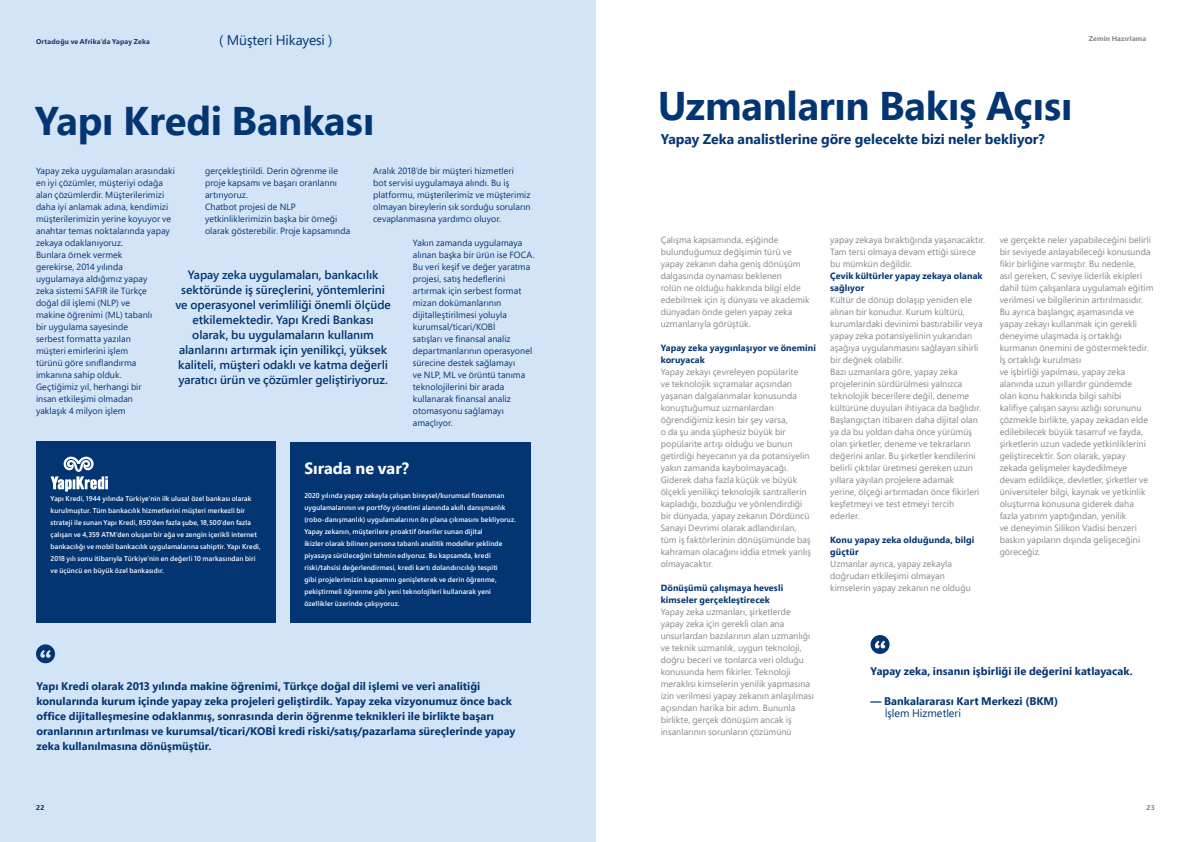
<style>
.page{position:relative;width:1191px;height:842px;background:#fff}
.page>*{position:absolute;margin:0;border:0;box-sizing:border-box;transform-origin:0 0}
.t1{font:700 40px "Segoe Pro";letter-spacing:-.005em;color:#033572}
.t2{font:700 16.3px "Segoe Pro";color:#fff}
.t3{font:700 14px "Segoe Pro";color:#033572}
.t4{font:14px "Segoe Pro";letter-spacing:-.01em;color:#033572}
.t5{font:600 12px/15px "Segoe Pro";letter-spacing:-.005em;color:#033572;text-align:center}
.t6{font:700 11px/15px "Segoe Pro";letter-spacing:.005em;color:#033572}
.t7{font:11px "Segoe Pro";color:#033572}
.t8{font:9px/12px "Segoe Pro";letter-spacing:.005em;color:#878787}
.t9{font:9px/12px "Segoe Pro";letter-spacing:.005em;color:#033572}
.t10{font:700 9px/12px "Segoe Pro";letter-spacing:.01em;color:#033572}
.t11{font:600 7px/12px "Segoe Pro";letter-spacing:.02em;color:#fff}
.t12{font:700 7px "Segoe Pro";letter-spacing:.02em;color:#1f396b}
.t13{font:700 7px "Segoe Pro";letter-spacing:.02em;color:#878787}
.t14{font:700 7px "Segoe Pro";color:#033572}
</style>
<div class="page">
<div style="left:0;top:0;width:595px;height:842px;background:#d3e4f6"></div>
<div style="left:36px;top:441px;width:240px;height:182px;background:#033572"></div>
<svg style="left:36px;top:644px;width:19px;height:19px"></svg>
<div style="left:290px;top:442px;width:241px;height:181px;background:#033572"></div>
<svg style="left:870px;top:635px;width:19px;height:19px"></svg>
<svg style="left:51px;top:457px;width:57px;height:34px"></svg>
<p class="t12" style="left:36px;top:36px;width:115px">Ortadoğu ve Afrika’da Yapay Zeka</p>
<h3 class="t4" style="left:219px;top:30px;width:115px">( Müşteri Hikayesi )</h3>
<h1 class="t1" style="left:35px;top:92px;width:341px">Yapı Kredi Bankası</h1>
<p class="t9" style="left:36px;top:165px;width:140px">Yapay zeka uygulamaları arasındaki en iyi çözümler, müşteriyi odağa alan çözümlerdir. Müşterilerimizi daha iyi anlamak adına, kendimizi müşterilerimizin yerine koyuyor ve anahtar temas noktalarında yapay zekaya odaklanıyoruz.<br>Bunlara örnek vermek<br>gerekirse, 2014 yılında<br>uygulamaya aldığımız yapay<br>zeka sistemi SAFIR ile Türkçe<br>doğal dil işlemi (NLP) ve<br>makine öğrenimi (ML) tabanlı<br>bir uygulama sayesinde<br>serbest formatta yazılan<br>müşteri emirlerini işlem<br>türünü göre sınıflandırma<br>imkanına sahip olduk.<br>Geçtiğimiz yıl, herhangi bir<br>insan etkileşimi olmadan<br>yaklaşık 4 milyon işlem</p>
<p class="t9" style="left:205px;top:164px;width:147px">gerçekleştirildi. Derin öğrenme ile proje kapsamı ve başarı oranlarını artırıyoruz.<br>Chatbot projesi de NLP yetkinliklerimizin başka bir örneği olarak gösterebilir. Proje kapsamında</p>
<p class="t9" style="left:373px;top:165px;width:159px">Aralık 2018’de bir müşteri hizmetleri<br>bot servisi uygulamaya alındı. Bu iş platformu, müşterilerimiz ve müşterimiz olmayan bireylerin sık sorduğu soruların cevaplanmasına yardımcı oluyor.</p>
<p class="t9" style="left:413px;top:237px;width:123px">Yakın zamanda uygulamaya alınan başka bir ürün ise FOCA.<br>Bu veri keşif ve değer yaratma projesi, satış hedeflerini artırmak için serbest format mizan dokümanlarının dijitalleştirilmesi yoluyla kurumsal/ticari/KOBİ<br>satışları ve finansal analiz departmanlarının operasyonel sürecine destek sağlamayı<br>ve NLP, ML ve örüntü tanıma teknolojilerini bir arada kullanarak finansal analiz otomasyonu sağlamayı amaçlıyor.</p>
<p class="t5" style="left:175px;top:267px;width:217px">Yapay zeka uygulamaları, bankacılık sektöründe iş süreçlerini, yöntemlerini ve operasyonel verimliliği önemli ölçüde etkilemektedir. Yapı Kredi Bankası olarak, bu uygulamaların kullanım alanlarını artırmak için yenilikçi, yüksek kaliteli, müşteri odaklı ve katma değerli yaratıcı ürün ve çözümler geliştiriyoruz.</p>
<p class="t11" style="left:51px;top:492px;width:212px">Yapı Kredi, 1944 yılında Türkiye’nin ilk ulusal özel bankası olarak kurulmuştur. Tüm bankacılık hizmetlerini müşteri merkezli bir strateji ile sunan Yapı Kredi, 850’den fazla şube, 18,500’den fazla çalışan ve 4,359 ATM’den oluşan bir ağa ve zengin içerikli internet bankacılığı ve mobil bankacılık uygulamalarına sahiptir. Yapı Kredi, 2018 yılı sonu itibarıyla Türkiye’nin en değerli 10 markasından biri ve üçüncü en büyük özel bankasıdır.</p>
<h2 class="t2" style="left:304px;top:457px;width:106px">Sırada ne var?</h2>
<p class="t11" style="left:304px;top:489px;width:213px">2020 yılında yapay zekayla çalışan bireysel/kurumsal finansman uygulamalarının ve portföy yönetimi alanında akıllı danışmanlık (robo-danışmanlık) uygulamalarının ön plana çıkmasını bekliyoruz.<br>Yapay zekanın, müşterilere proaktif öneriler sunan dijital<br>ikizler olarak bilinen persona tabanlı analitik modeller şeklinde piyasaya sürüleceğini tahmin ediyoruz. Bu kapsamda, kredi riski/tahsisi değerlendirmesi, kredi kartı dolandırıcılığı tespiti<br>gibi projelerimizin kapsamını genişleterek ve derin öğrenme, pekiştirmeli öğrenme gibi yeni teknolojileri kullanarak yeni özellikler üzerinde çalışıyoruz.</p>
<p class="t6" style="left:36px;top:678px;width:480px">Yapı Kredi olarak 2013 yılında makine öğrenimi, Türkçe doğal dil işlemi ve veri analitiği konularında kurum içinde yapay zeka projeleri geliştirdik. Yapay zeka vizyonumuz önce back office dijitalleşmesine odaklanmış, sonrasında derin öğrenme teknikleri ile birlikte başarı oranlarının artırılması ve kurumsal/ticari/KOBİ kredi riski/satış/pazarlama süreçlerinde yapay zeka kullanılmasına dönüşmüştür.</p>
<p class="t13" style="left:1089px;top:34px;width:59px">Zemin Hazırlama</p>
<h1 class="t1" style="left:658px;top:77px;width:416px">Uzmanların Bakış Açısı</h1>
<h3 class="t3" style="left:660px;top:129px;width:385px">Yapay Zeka analistlerine göre gelecekte bizi neler bekliyor?</h3>
<p class="t8" style="left:660px;top:234px;width:150px">Çalışma kapsamında, eşiğinde bulunduğumuz değişimin türü ve yapay zekanın daha geniş dönüşüm dalgasında oynaması beklenen<br>rolün ne olduğu hakkında bilgi elde edebilmek için iş dünyası ve akademik dünyadan önde gelen yapay zeka uzmanlarıyla görüştük.</p>
<p class="t10" style="left:660px;top:342px;width:157px">Yapay zeka yaygınlaşıyor ve önemini koruyacak</p>
<p class="t8" style="left:660px;top:366px;width:152px">Yapay zekayı çevreleyen popülarite<br>ve teknolojik sıçramalar açısından yaşanan dalgalanmalar konusunda konuştuğumuz uzmanlardan öğrendiğimiz kesin bir şey varsa,<br>o da şu anda şüphesiz büyük bir popülarite artışı olduğu ve bunun getirdiği heyecanın ya da potansiyelin yakın zamanda kaybolmayacağı.<br>Giderek daha fazla küçük ve büyük ölçekli yenilikçi teknolojik santrallerin kapladığı, bozduğu ve yönlendirdiği bir dünyada, yapay zekanın Dördüncü Sanayi Devrimi olarak adlandırılan, tüm iş faktörlerinin dönüşümünde baş kahraman olacağını iddia etmek yanlış olmayacaktır.</p>
<p class="t10" style="left:660px;top:581px;width:124px">Dönüşümü çalışmaya hevesli kimseler gerçekleştirecek</p>
<p class="t8" style="left:660px;top:606px;width:155px">Yapay zeka uzmanları, şirketlerde yapay zeka için gerekli olan ana unsurlardan bazılarının alan uzmanlığı ve teknik uzmanlık, uygun teknoloji, doğru beceri ve tonlarca veri olduğu konusunda hem fikirler. Teknoloji meraklısı kimselerin yenilik yapmasına izin verilmesi yapay zekanın anlaşılması açısından harika bir adım. Bununla birlikte, gerçek dönüşüm ancak iş insanlarının sorunların çözümünü</p>
<p class="t8" style="left:830px;top:233px;width:156px">yapay zekaya bıraktığında yaşanacaktır.<br>Tam tersi olmaya devam ettiği sürece bu mümkün değildir.</p>
<p class="t10" style="left:830px;top:269px;width:154px">Çevik kültürler yapay zekaya olanak sağlıyor</p>
<p class="t8" style="left:830px;top:293px;width:154px">Kültür de dönüp dolaşıp yeniden ele alınan bir konudur. Kurum kültürü, kurumlardaki devinimi bastırabilir veya yapay zeka potansiyelinin yukarıdan aşağıya uygulanmasını sağlayan sihirli bir değnek olabilir.<br>Bazı uzmanlara göre, yapay zeka projelerinin sürdürülmesi yalnızca teknolojik becerilere değil, deneme kültürüne duyulan ihtiyaca da bağlıdır.<br>Başlangıçtan itibaren daha dijital olan ya da bu yoldan daha önce yürümüş olan şirketler, deneme ve tekrarların değerini anlar. Bu şirketler kendilerini belirli çıktılar üretmesi gereken uzun yıllara yayılan projelere adamak yerine, ölçeği artırmadan önce fikirleri keşfetmeyi ve test etmeyi tercih ederler.</p>
<p class="t10" style="left:830px;top:533px;width:146px">Konu yapay zeka olduğunda, bilgi güçtür</p>
<p class="t8" style="left:830px;top:557px;width:142px">Uzmanlar ayrıca, yapay zekayla doğrudan etkileşimi olmayan kimselerin yapay zekanın ne olduğu</p>
<p class="t8" style="left:999px;top:233px;width:155px">ve gerçekte neler yapabileceğini belirli bir seviyede anlayabileceği konusunda fikir birliğine varmıştır. Bu nedenle,<br>asıl gereken, C seviye liderlik ekipleri dahil tüm çalışanlara uygulamalı eğitim verilmesi ve bilgilerinin artırılmasıdır.<br>Bu ayrıca başlangıç aşamasında ve yapay zekayı kullanmak için gerekli deneyime ulaşmada iş ortaklığı kurmanın önemini de göstermektedir.<br>İş ortaklığı kurulması<br>ve işbirliği yapılması, yapay zeka alanında uzun yıllardır gündemde<br>olan konu hakkında bilgi sahibi<br>kalifiye çalışan sayısı azlığı sorununu çözmekle birlikte, yapay zekadan elde edilebilecek büyük tasarruf ve fayda, şirketlerin uzun vadede yetkinliklerini geliştirecektir. Son olarak, yapay zekada gelişmeler kaydedilmeye devam edildikçe, devletler, şirketler ve üniversiteler bilgi, kaynak ve yetkinlik oluşturma konusuna giderek daha fazla yatırım yaptığından, yenilik<br>ve deneyimin Silikon Vadisi benzeri baskın yapıların dışında gelişeceğini göreceğiz.</p>
<p class="t6" style="left:870px;top:663px;width:264px">Yapay zeka, insanın işbirliği ile değerini katlayacak.</p>
<p class="t6" style="left:870px;top:693px;width:189px">— Bankalararası Kart Merkezi (BKM)</p>
<p class="t7" style="left:884px;top:706px;width:78px">İşlem Hizmetleri</p>
<p class="t14" style="left:36px;top:803px;width:10px">22</p>
<p class="t13" style="left:1146px;top:803px;width:10px">23</p>
</div>
